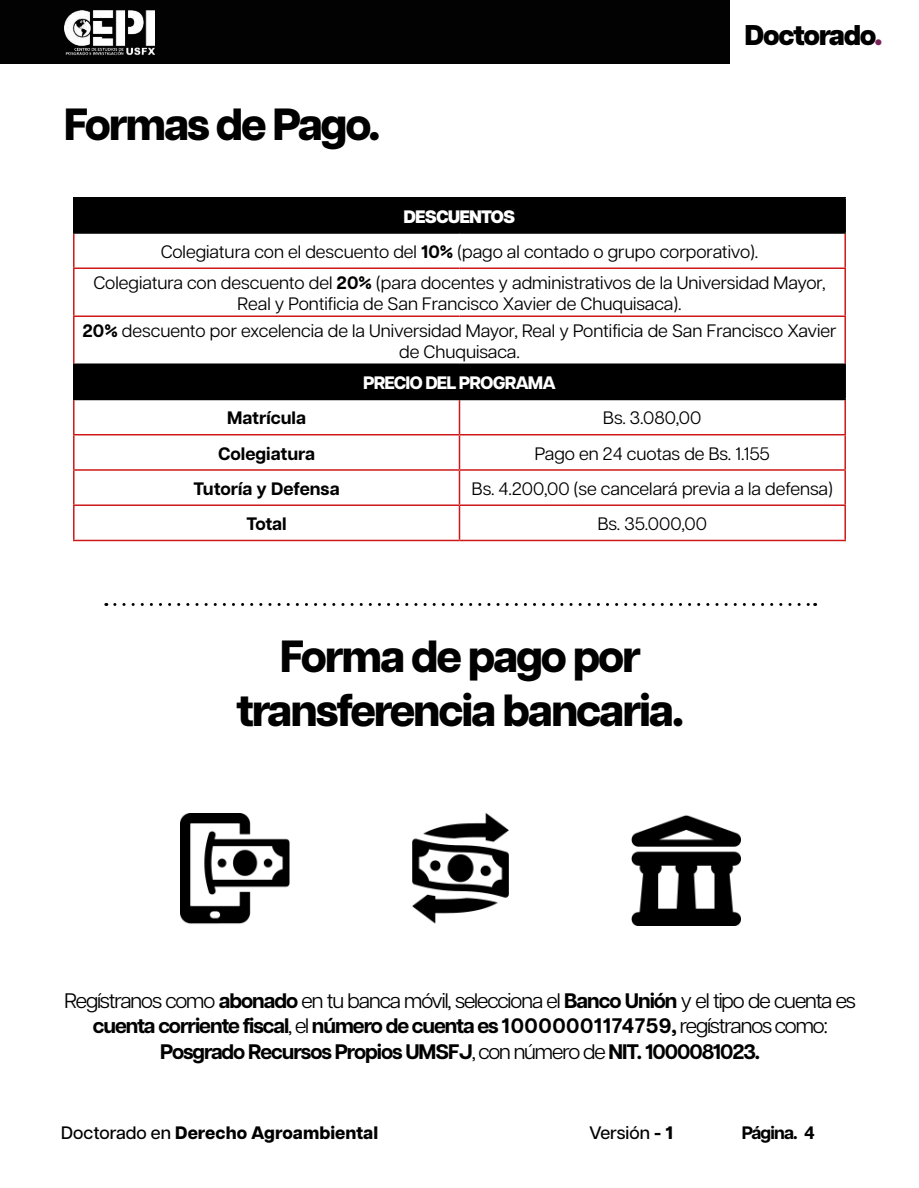
<style>
.page{position:relative;width:919px;height:1188px;background:#fff}
.page>*{position:absolute;margin:0;border:0;box-sizing:border-box;transform-origin:0 0}
.t1{font:800 45px/54px "Articulat CF";letter-spacing:-.05em;color:#000;text-align:center}
.t2{font:800 28.5px "Articulat CF";letter-spacing:-.05em;color:#000}
.t3{font:700 21px/25.2px "Articulat CF";letter-spacing:-.05em;color:#000;text-align:center}
.t4{font:18px/21.6px "Articulat CF";color:#000;text-align:center}
.t5{font:700 18px "Articulat CF";color:#000}
.t6{font:800 18px "Articulat CF";color:#000}
.t7{font:800 18px "Articulat CF";letter-spacing:-.05em;color:#fff}
.t8{font:500 18px "Articulat CF";color:#000}
.s1{color:#7b225a}
.s2{font-weight:800;color:#fff}
.s3{font-weight:700}
.s4{font-weight:400}
.s5{font-weight:500}
.s6{font-weight:800}
</style>
<div class="page">
<div style="left:0;top:0;width:729px;height:64px;background:#020203"></div>
<img style="left:65px;top:10px;width:90px;height:46px">
<div style="left:74px;top:198px;width:771px;height:35px;background:#000"></div>
<div style="left:74px;top:364px;width:771px;height:35px;background:#000"></div>
<hr style="left:73px;top:234px;width:1px;height:33px;background:#cd1719">
<hr style="left:844px;top:234px;width:1px;height:33px;background:#cd1719">
<hr style="left:73px;top:267px;width:386px;height:2px;background:#cd1719">
<hr style="left:73px;top:269px;width:1px;height:46px;background:#cd1719">
<hr style="left:459px;top:267px;width:386px;height:2px;background:#cd1719">
<hr style="left:844px;top:269px;width:1px;height:46px;background:#cd1719">
<hr style="left:73px;top:315px;width:386px;height:2px;background:#cd1719">
<hr style="left:73px;top:317px;width:1px;height:46px;background:#cd1719">
<hr style="left:459px;top:315px;width:386px;height:2px;background:#cd1719">
<hr style="left:844px;top:317px;width:1px;height:46px;background:#cd1719">
<hr style="left:73px;top:400px;width:1px;height:34px;background:#cd1719">
<hr style="left:458px;top:400px;width:2px;height:34px;background:#cd1719">
<hr style="left:844px;top:400px;width:1px;height:34px;background:#cd1719">
<hr style="left:73px;top:434px;width:386px;height:1px;background:#cd1719">
<hr style="left:73px;top:435px;width:1px;height:34px;background:#cd1719">
<hr style="left:459px;top:434px;width:386px;height:1px;background:#cd1719">
<hr style="left:458px;top:435px;width:2px;height:34px;background:#cd1719">
<hr style="left:844px;top:435px;width:1px;height:34px;background:#cd1719">
<hr style="left:73px;top:469px;width:386px;height:2px;background:#cd1719">
<hr style="left:73px;top:471px;width:1px;height:33px;background:#cd1719">
<hr style="left:459px;top:469px;width:386px;height:2px;background:#cd1719">
<hr style="left:458px;top:471px;width:2px;height:33px;background:#cd1719">
<hr style="left:844px;top:471px;width:1px;height:33px;background:#cd1719">
<hr style="left:73px;top:504px;width:386px;height:2px;background:#cd1719">
<hr style="left:73px;top:506px;width:1px;height:34px;background:#cd1719">
<hr style="left:459px;top:504px;width:386px;height:2px;background:#cd1719">
<hr style="left:458px;top:506px;width:2px;height:34px;background:#cd1719">
<hr style="left:844px;top:506px;width:1px;height:34px;background:#cd1719">
<hr style="left:73px;top:540px;width:386px;height:1px;background:#cd1719">
<hr style="left:459px;top:540px;width:386px;height:1px;background:#cd1719">
<hr style="left:73px;top:363px;width:386px;height:2px;background:#000">
<hr style="left:73px;top:365px;width:1px;height:34px;background:#000">
<hr style="left:459px;top:363px;width:386px;height:2px;background:#000">
<hr style="left:73px;top:399px;width:386px;height:1px;background:#000">
<hr style="left:459px;top:399px;width:386px;height:1px;background:#000">
<hr style="left:73px;top:197px;width:386px;height:2px;background:#000">
<hr style="left:73px;top:199px;width:1px;height:33px;background:#000">
<hr style="left:459px;top:197px;width:386px;height:2px;background:#000">
<hr style="left:73px;top:232px;width:386px;height:2px;background:#000">
<hr style="left:459px;top:232px;width:386px;height:2px;background:#000">
<img style="left:180px;top:814px;width:560px;height:111px">
<svg style="left:115px;top:603px;width:700px;height:3px"></svg>
<h1 class="t1" style="left:64px;top:101px;width:318px">Formas de Pago.</h1>
<h2 class="t2" style="left:744px;top:18px;width:139px">Doctorado<span class="s1">.</span></h2>
<p class="t4" style="left:161px;top:199px;width:599px;line-height:35.2px"><span class="s2">DESCUENTOS<br></span>Colegiatura con el descuento del <span class="s3">10%</span> (pago al contado o grupo corporativo).</p>
<p class="t4" style="left:93px;top:272px;width:733px">Colegiatura con descuento del <span class="s3">20%</span> (para docentes y administrativos de la Universidad Mayor,<br>Real y Pontificia de San Francisco Xavier de Chuquisaca).</p>
<p class="t4" style="left:82px;top:320px;width:755px"><span class="s3">20%</span> descuento por excelencia de la Universidad Mayor, Real y Pontificia de San Francisco Xavier de Chuquisaca.</p>
<p class="t7" style="left:363px;top:372px;width:194px">PRECIO DEL PROGRAMA</p>
<p class="t5" style="left:227px;top:408px;width:80px">Matrícula</p>
<p class="t4" style="left:603px;top:407px;width:100px">Bs. 3.080,00</p>
<p class="t5" style="left:218px;top:443px;width:98px">Colegiatura</p>
<p class="t4" style="left:535px;top:443px;width:236px">Pago en 24 cuotas de Bs. 1.155</p>
<p class="t5" style="left:193px;top:478px;width:148px">Tutoría y Defensa</p>
<p class="t4" style="left:472px;top:478px;width:362px">Bs. 4.200,00 (se cancelará previa a la defensa)</p>
<p class="t5" style="left:246px;top:513px;width:42px">Total</p>
<p class="t4" style="left:597px;top:513px;width:111px">Bs. 35.000,00</p>
<h1 class="t1" style="left:236px;top:632px;width:449px">Forma de pago por transferencia bancaria.</h1>
<p class="t3" style="left:65px;top:989px;width:792px"><span class="s4">Regístranos como</span> abonado <span class="s4">en tu banca móvil, selecciona el</span> Banco Unión <span class="s4">y el tipo de cuenta es </span>cuenta corriente fiscal<span class="s4">, el</span> número de cuenta es 10000001174759, <span class="s4">regístranos como:<br></span>Posgrado Recursos Propios UMSFJ<span class="s4">, con número de</span> NIT. 1000081023.</p>
<p class="t6" style="left:61px;top:1122px;width:318px"><span class="s5">Doctorado en</span> Derecho Agroambiental</p>
<p class="t8" style="left:589px;top:1122px;width:86px">Versión <span class="s6">- 1</span></p>
<p class="t5" style="left:741px;top:1122px;width:75px">Página. 4</p>
</div>
